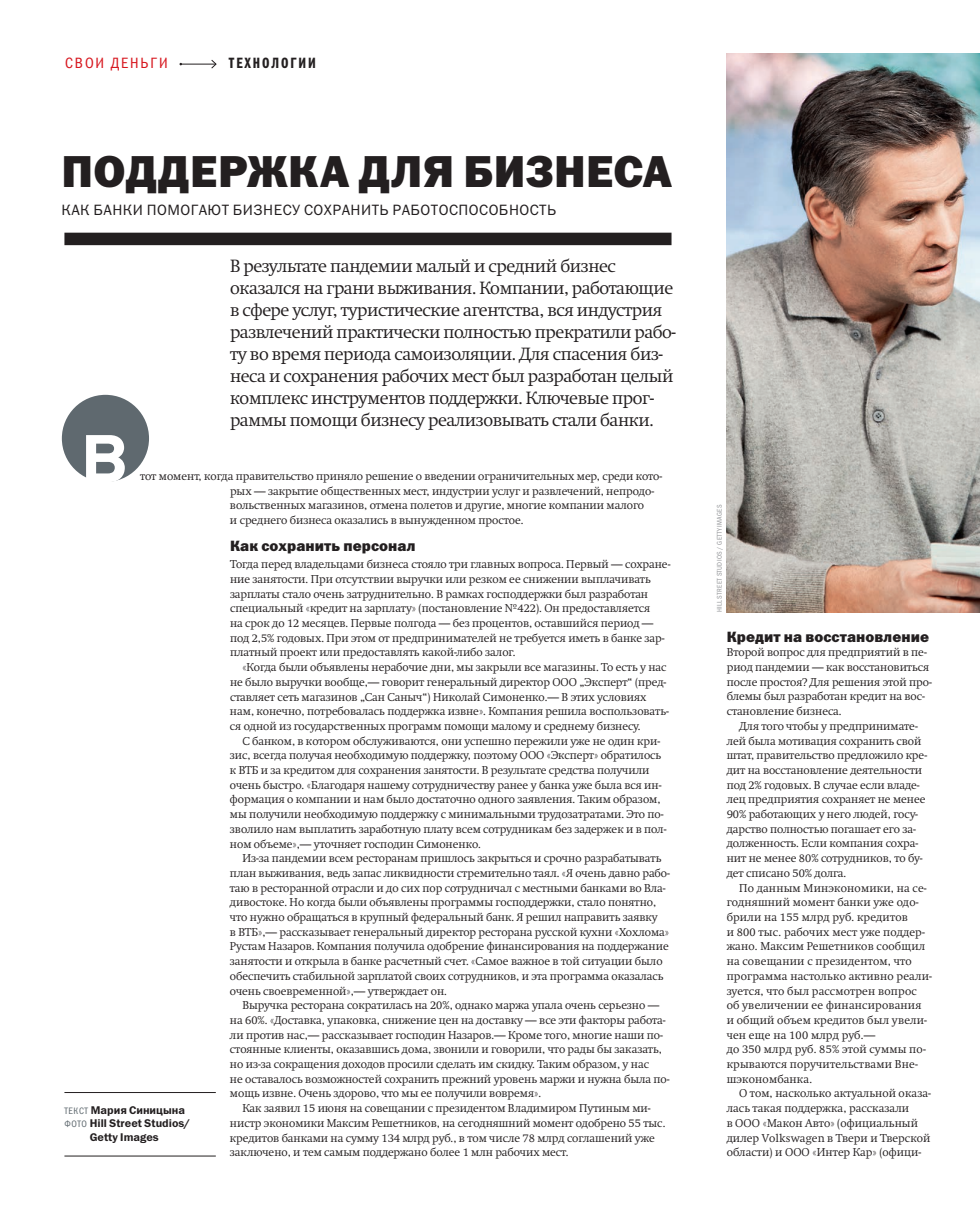
<style>
.page{position:relative;width:980px;height:1228px;background:#fff}
.page>*{position:absolute;margin:0;border:0;box-sizing:border-box;transform-origin:0 0}
.t1{font:45px "Franklin Gothic Heavy ITC";letter-spacing:.005em;color:#231f20}
.t2{font:17.5px/21.9px "Swift Light C";letter-spacing:-.02em;color:#231f20}
.t3{font:15px "Franklin Gothic Book ITC";letter-spacing:.03em;color:#231f20}
.t4{font:15px "Franklin Gothic Heavy ITC";letter-spacing:.005em;color:#231f20}
.t5{font:15px "Franklin Gothic Book Cond ITC";letter-spacing:.125em;color:#d7171f}
.t6{font:15px "Franklin Gothic Demi Cmp ITC";letter-spacing:.125em;color:#231f20}
.t7{font:11.25px/14.8px "Swift Light C";color:#231f20}
.t8{font:11.25px/14.8px "Swift Light C";letter-spacing:.02em;color:#231f20}
.t9{font:11.25px/13.1px "Franklin Gothic Demi ITC";color:#231f20;text-align:center}
.t10{font:6.88px "Franklin Gothic Book Cond ITC";letter-spacing:.04em;color:#939598}
.s1{font-family:"Franklin Gothic Book Cond ITC";font-size:9.38px;color:#5f696f}
</style>
<div class="page">
<hr style="left:181px;top:64px;width:35px;height:1px;background:#231f20">
<svg style="left:211px;top:60px;width:6px;height:9px"></svg>
<hr style="left:64px;top:1155px;width:152px;height:1px;background:#231f20">
<div style="left:64px;top:233px;width:607px;height:12px;background:#231f20"></div>
<hr style="left:64px;top:1092px;width:152px;height:1px;background:#231f20">
<div style="left:62px;top:395px;width:87px;height:87px;background:#5f696f;border-radius:50%"></div>
<svg style="left:86px;top:435px;width:39px;height:47px"></svg>
<img style="left:726px;top:54px;width:253px;height:558px">
<h3 class="t5" style="left:65px;top:55px;width:104px">СВОИ ДЕНЬГИ</h3>
<h3 class="t6" style="left:229px;top:55px;width:88px">ТЕХНОЛОГИИ</h3>
<h1 class="t1" style="left:62px;top:143px;width:612px">ПОДДЕРЖКА ДЛЯ БИЗНЕСА</h1>
<h3 class="t3" style="left:61px;top:200px;width:496px">КАК БАНКИ ПОМОГАЮТ БИЗНЕСУ СОХРАНИТЬ РАБОТОСПОСОБНОСТЬ</h3>
<p class="t2" style="left:230px;top:255px;width:447px">В результате пандемии малый и средний бизнес оказался на грани выживания. Компании, работающие в сфере услуг, туристические агентства, вся индустрия развлечений практически полностью прекратили рабо&shy;ту во время периода самоизоляции. Для спасения биз&shy;неса и сохранения рабочих мест был разработан целый комплекс инструментов поддержки. Ключевые прог&shy;раммы помощи бизнесу реализовывать стали банки.</p>
<p class="t7" style="left:230px;top:468px;width:434px;text-indent:-90px">тот момент, когда правительство приняло решение о введении ограничительных мер, среди кото&shy;рых — закрытие общественных мест, индустрии услуг и развлечений, непродо&shy;вольственных магазинов, отмена полетов и другие, многие компании малого<br>и среднего бизнеса оказались в вынужденном простое.</p>
<h3 class="t4" style="left:230px;top:536px;width:187px">Как сохранить персонал</h3>
<p class="t7" style="left:230px;top:557px;width:442px">Тогда перед владельцами бизнеса стояло три главных вопроса. Первый — сохране&shy;ние занятости. При отсутствии выручки или резком ее снижении выплачивать зарплаты стало очень затруднительно. В рамках господдержки был разработан специальный «кредит на зарплату» (постановление №422). Он предоставляется<br>на срок до 12 месяцев. Первые полгода — без процентов, оставшийся период — под 2,5% годовых. При этом от предпринимателей не требуется иметь в банке зар&shy;платный проект или предоставлять какой-либо залог.</p>
<p class="t7" style="left:230px;top:659px;width:440px;text-indent:12px">«Когда были объявлены нерабочие дни, мы закрыли все магазины. То есть у нас не было выручки вообще,— говорит генеральный директор ООО „Эксперт“ (пред&shy;ставляет сеть магазинов „Сан Саныч“) Николай Симоненко.— В этих условиях нам, конечно, потребовалась поддержка извне». Компания решила воспользовать&shy;ся одной из государственных программ помощи малому и среднему бизнесу.</p>
<p class="t7" style="left:230px;top:733px;width:438px;text-indent:12px">С банком, в котором обслуживаются, они успешно пережили уже не один кри&shy;зис, всегда получая необходимую поддержку, поэтому ООО «Эксперт» обратилось к ВТБ и за кредитом для сохранения занятости. В результате средства получили очень быстро. «Благодаря нашему сотрудничеству ранее у банка уже была вся ин&shy;формация о компании и нам было достаточно одного заявления. Таким образом, мы получили необходимую поддержку с минимальными трудозатратами. Это по&shy;зволило нам выплатить заработную плату всем сотрудникам без задержек и в пол&shy;ном объеме»,— уточняет господин Симоненко.</p>
<p class="t7" style="left:230px;top:850px;width:441px;text-indent:12px">Из-за пандемии всем ресторанам пришлось закрыться и срочно разрабатывать план выживания, ведь запас ликвидности стремительно таял. «Я очень давно рабо&shy;таю в ресторанной отрасли и до сих пор сотрудничал с местными банками во Вла&shy;дивостоке. Но когда были объявлены программы господдержки, стало понятно, что нужно обращаться в крупный федеральный банк. Я решил направить заявку<br>в ВТБ»,— рассказывает генеральный директор ресторана русской кухни «Хохлома» Рустам Назаров. Компания получила одобрение финансирования на поддержание занятости и открыла в банке расчетный счет. «Самое важное в той ситуации было обеспечить стабильной зарплатой своих сотрудников, и эта программа оказалась очень своевременной»,— утверждает он.</p>
<p class="t7" style="left:242px;top:997px;width:418px">Выручка ресторана сократилась на 20%, однако маржа упала очень серьезно —</p>
<p class="t7" style="left:230px;top:1012px;width:437px">на 60%. «Доставка, упаковка, снижение цен на доставку — все эти факторы работа-</p>
<p class="t7" style="left:230px;top:1027px;width:434px">ли против нас,— рассказывает господин Назаров.— Кроме того, многие наши по-</p>
<p class="t7" style="left:230px;top:1041px;width:433px">стоянные клиенты, оказавшись дома, звонили и говорили, что рады бы заказать,</p>
<p class="t7" style="left:230px;top:1056px;width:420px">но из-за сокращения доходов просили сделать им скидку. Таким образом, у нас</p>
<p class="t7" style="left:230px;top:1071px;width:441px">не оставалось возможностей сохранить прежний уровень маржи и нужна была по-</p>
<p class="t7" style="left:230px;top:1086px;width:312px">мощь извне. Очень здорово, что мы ее получили вовремя».</p>
<p class="t7" style="left:242px;top:1100px;width:409px">Как заявил 15 июня на совещании с президентом Владимиром Путиным ми-</p>
<p class="t7" style="left:230px;top:1115px;width:437px">нистр экономики Максим Решетников, на сегодняшний момент одобрено 55 тыс.</p>
<p class="t7" style="left:230px;top:1130px;width:426px">кредитов банками на сумму 134 млрд руб., в том числе 78 млрд соглашений уже</p>
<p class="t7" style="left:230px;top:1144px;width:340px">заключено, и тем самым поддержано более 1 млн рабочих мест.</p>
<p class="t9" style="left:64px;top:1104px;width:127px"><span class="s1">ТЕКСТ</span> Мария Синицына<br><span class="s1">ФОТО</span> Hill Street Studios/<br>Getty Images</p>
<p class="t10" style="left:715px;top:612px;width:109px;rotate:-90deg">HILL STREET STUDIOS / GETTY IMAGES</p>
<h3 class="t4" style="left:726px;top:627px;width:204px">Кредит на восстановление</h3>
<p class="t7" style="left:726px;top:645px;width:207px">Второй вопрос для предприятий в пе&shy;риод пандемии — как восстановиться после простоя? Для решения этой про&shy;блемы был разработан кредит на вос&shy;становление бизнеса.</p>
<p class="t7" style="left:726px;top:718px;width:202px;text-indent:12px">Для того чтобы у предпринимате&shy;лей была мотивация сохранить свой штат, правительство предложило кре&shy;дит на восстановление деятельности под 2% годовых. В случае если владе&shy;лец предприятия сохраняет не менее 90% работающих у него людей, госу&shy;дарство полностью погашает его за&shy;долженность. Если компания сохра&shy;нит не менее 80% сотрудников, то бу&shy;дет списано 50% долга.</p>
<p class="t8" style="left:726px;top:880px;width:207px;text-indent:12px">По данным Минэкономики, на се&shy;годняшний момент банки уже одо&shy;брили на 155 млрд руб. кредитов<br>и 800 тыс. рабочих мест уже поддер&shy;жано. Максим Решетников сообщил на совещании с президентом, что программа настолько активно реали&shy;зуется, что был рассмотрен вопрос об увеличении ее финансирования<br>и общий объем кредитов был увели&shy;чен еще на 100 млрд руб.—<br>до 350 млрд руб. 85% этой суммы по&shy;крываются поручительствами Вне&shy;шэкономбанка.</p>
<p class="t7" style="left:726px;top:1086px;width:206px;text-indent:12px">О том, насколько актуальной оказа&shy;лась такая поддержка, рассказали<br>в ООО «Макон Авто» (официальный дилер Volkswagen в Твери и Тверской области) и ООО «Интер Кар» (офици-</p>
</div>
